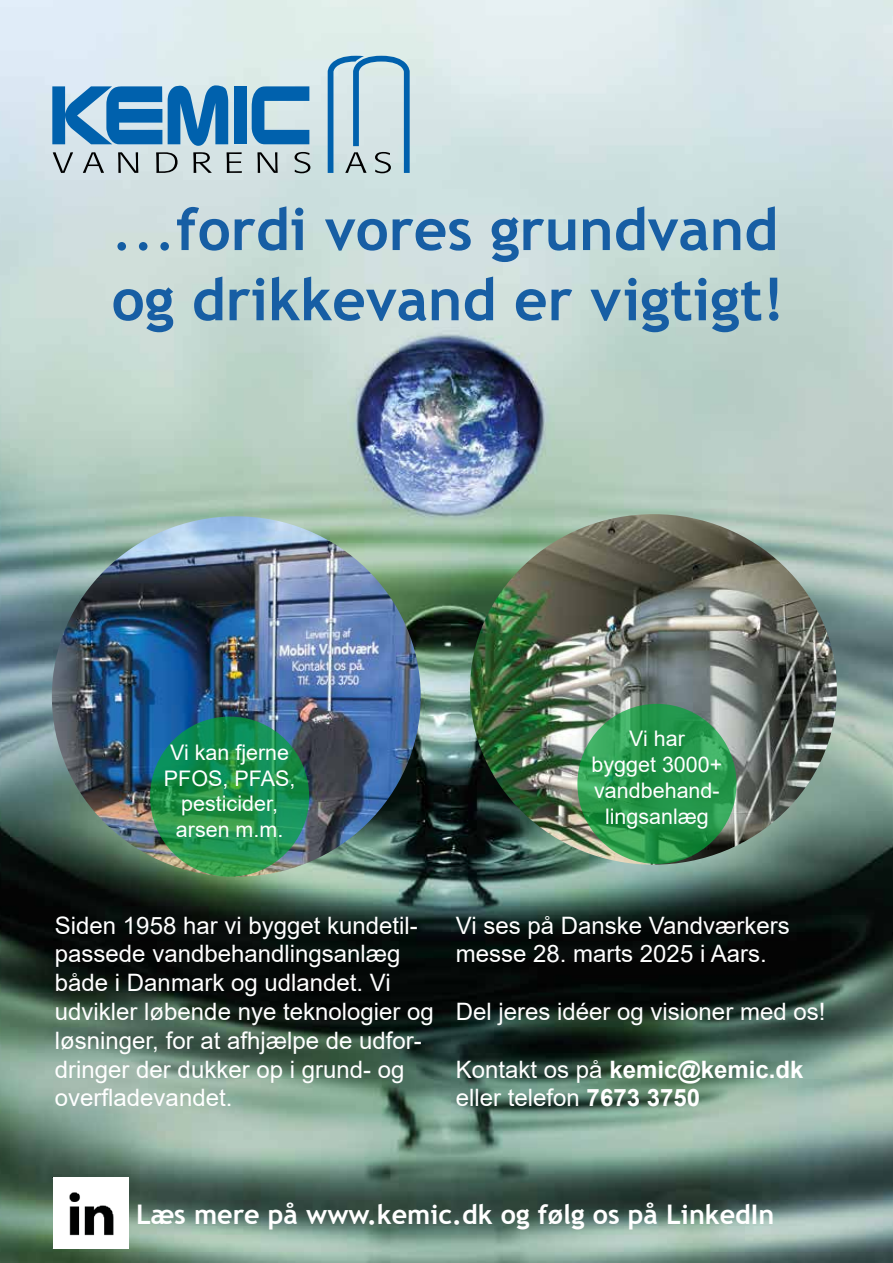
<style>
.page{position:relative;width:893px;height:1263px;background:#fff}
.page>*{position:absolute;margin:0;border:0;box-sizing:border-box;transform-origin:0 0}
.t1{font:700 58.5px/70.2px "Trebuchet MS";color:#175ea4}
.t2{font:700 27px "Trebuchet MS";color:#fff}
.t3{font:24px/28.8px "Arial";color:#fff}
.t4{font:21.45px/25.8px "Arial";color:#fff;text-align:center}
.s1{font-weight:400;color:#145da3}
.s2{font-weight:700}
</style>
<div class="page">
<img style="left:0;top:0;width:893px;height:1263px">
<svg style="left:52px;top:86px;width:110px;height:58px;background:#458bc1"></svg>
<svg style="left:168px;top:85px;width:60px;height:61px;background:#3e87be"></svg>
<div style="left:234px;top:86px;width:12px;height:58px;background:#0061ad"></div>
<svg style="left:252px;top:86px;width:57px;height:58px;background:#5b99c5"></svg>
<svg style="left:53px;top:152px;width:20px;height:21px"></svg>
<svg style="left:83px;top:152px;width:21px;height:21px"></svg>
<svg style="left:118px;top:152px;width:20px;height:21px"></svg>
<svg style="left:156px;top:152px;width:22px;height:21px"></svg>
<svg style="left:193px;top:152px;width:19px;height:21px"></svg>
<svg style="left:227px;top:152px;width:15px;height:21px"></svg>
<svg style="left:257px;top:152px;width:21px;height:21px"></svg>
<svg style="left:295px;top:152px;width:15px;height:21px"></svg>
<svg style="left:328px;top:56px;width:82px;height:117px;background:#a1c2d4"></svg>
<img style="left:52px;top:516px;width:369px;height:361px">
<img style="left:470px;top:514px;width:367px;height:351px">
<svg style="left:577px;top:704px;width:159px;height:160px;background:#28994c"></svg>
<svg style="left:150px;top:717px;width:159px;height:160px;background:#1c924e"></svg>
<img style="left:53px;top:1177px;width:75px;height:71px">
<h1 class="t1" style="left:112px;top:194px;width:674px"><span class="s1">...</span>fordi vores grundvand og drikkevand er vigtigt!</h1>
<p class="t4" style="left:164px;top:739px;width:133px">Vi kan fjerne<br>PFOS, PFAS, pesticider, arsen m.m.</p>
<p class="t4" style="left:592px;top:726px;width:132px">Vi har<br>bygget 3000+ vandbehand&shy;lingsanlæg</p>
<p class="t3" style="left:55px;top:911px;width:380px">Siden 1958 har vi bygget kundetil&shy;passede vandbehandlingsanlæg både i Danmark og udlandet. Vi udvikler løbende nye teknologier og løsninger, for at afhjælpe de udfor&shy;dringer der dukker op i grund- og overfladevandet.</p>
<p class="t3" style="left:456px;top:911px;width:335px">Vi ses på Danske Vandværkers messe 28. marts 2025 i Aars.</p>
<p class="t3" style="left:456px;top:997px;width:371px">Del jeres idéer og visioner med os!</p>
<p class="t3" style="left:456px;top:1055px;width:349px">Kontakt os på <span class="s2">kemic@kemic.dk </span>eller telefon <span class="s2">7673 3750</span></p>
<p class="t2" style="left:136px;top:1198px;width:640px">Læs mere på www.kemic.dk og følg os på LinkedIn</p>
</div>
